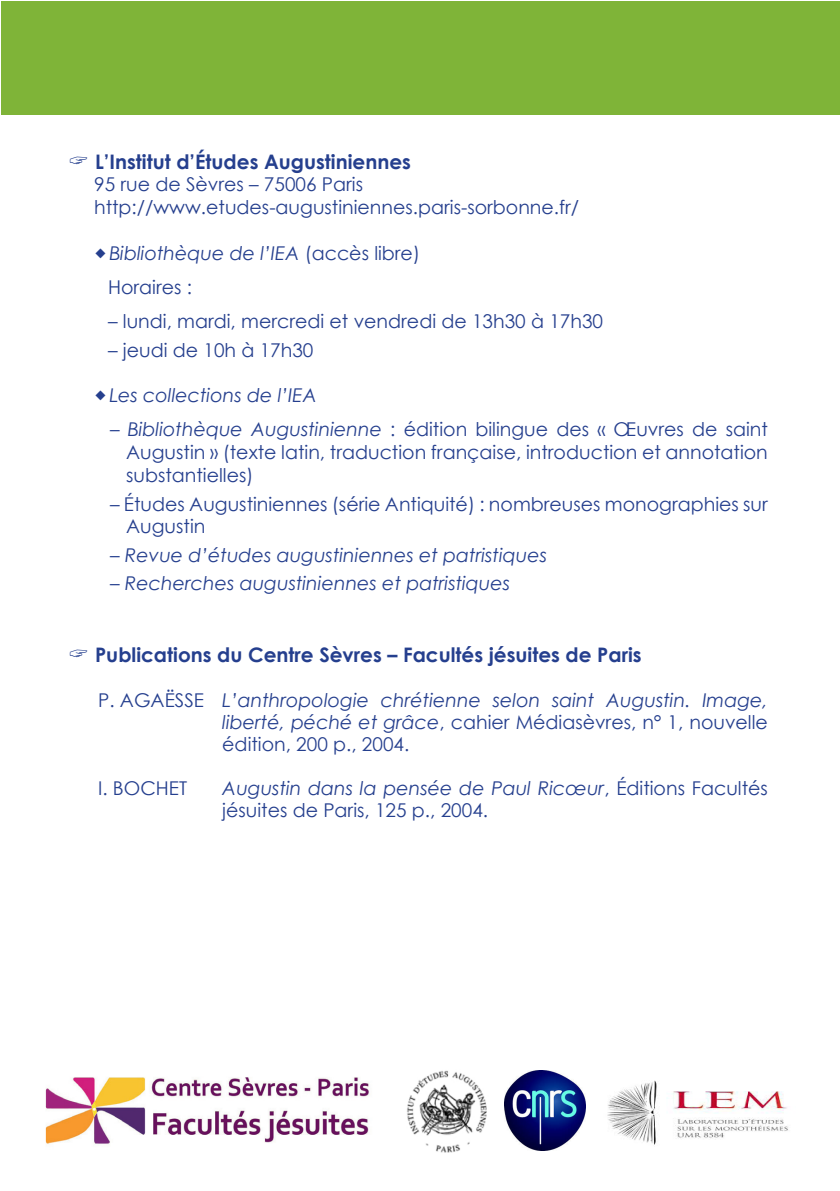
<style>
.page{position:relative;width:840px;height:1191px;background:#fff}
.page>*{position:absolute;margin:0;border:0;box-sizing:border-box;transform-origin:0 0}
.t1{font:700 20px "Century Gothic";color:#253f8e}
.t2{font:19px/22.8px "Century Gothic";color:#253f8e}
.t3{font:italic 19px/22px "Century Gothic";color:#253f8e;text-align:justify}
.s1{font-style:normal}
.s2{font-style:italic}
</style>
<div class="page">
<div style="left:1px;top:1px;width:838px;height:113px;background:#7fb438"></div>
<img style="left:504px;top:1070px;width:80px;height:80px">
<img style="left:607px;top:1080px;width:181px;height:65px">
<img style="left:407px;top:1070px;width:80px;height:82px">
<img style="left:45px;top:1077px;width:324px;height:67px">
<p class="t1" style="left:95px;top:146px;width:317px">L’Institut d’Études Augustiniennes</p>
<p class="t2" style="left:94px;top:173px;width:270px">95 rue de Sèvres – 75006 Paris</p>
<p class="t2" style="left:94px;top:196px;width:486px">http://www.etudes-augustiniennes.paris-sorbonne.fr/</p>
<p class="t3" style="left:109px;top:242px;width:312px">Bibliothèque de l’IEA <span class="s1">(accès libre)</span></p>
<p class="t2" style="left:108px;top:275px;width:85px">Horaires :</p>
<p class="t2" style="left:108px;top:310px;width:496px">– lundi, mardi, mercredi et vendredi de 13h30 à 17h30</p>
<p class="t2" style="left:108px;top:338px;width:207px">– jeudi de 10h à 17h30</p>
<p class="t3" style="left:109px;top:384px;width:209px">Les collections de l’IEA</p>
<p class="t2" style="left:126px;top:418px;width:643px;text-align:justify;text-indent:-16px">– <span class="s2">Bibliothèque Augustinienne</span> : édition bilingue des « Œuvres de saint Augustin » (texte latin, traduction française, introduction et annotation substantielles)</p>
<p class="t2" style="left:126px;top:492px;width:643px;text-indent:-16px">– Études Augustiniennes (série Antiquité) : nombreuses monographies sur<br>Augustin</p>
<p class="t3" style="left:110px;top:543px;width:438px"><span class="s1">–</span> Revue d’études augustiniennes et patristiques</p>
<p class="t3" style="left:110px;top:572px;width:401px"><span class="s1">–</span> Recherches augustiniennes et patristiques</p>
<p class="t1" style="left:95px;top:640px;width:547px">Publications du Centre Sèvres – Facultés jésuites de Paris</p>
<p class="t3" style="left:222px;top:689px;width:547px;text-indent:-124px"><span class="s1">P. AGAËSSE</span> L’anthropologie chrétienne selon saint Augustin. Image, liberté, péché et grâce<span class="s1">, cahier Médiasèvres, n° 1, nouvelle édition, 200 p., 2004.</span></p>
<p class="t2" style="left:98px;top:776px;width:90px">I. BOCHET</p>
<p class="t2" style="left:222px;top:777px;width:547px;line-height:22px"><span class="s2">Augustin dans la pensée de Paul Ricœur</span>, Éditions Facultés jésuites de Paris, 125 p., 2004.</p>
</div>
